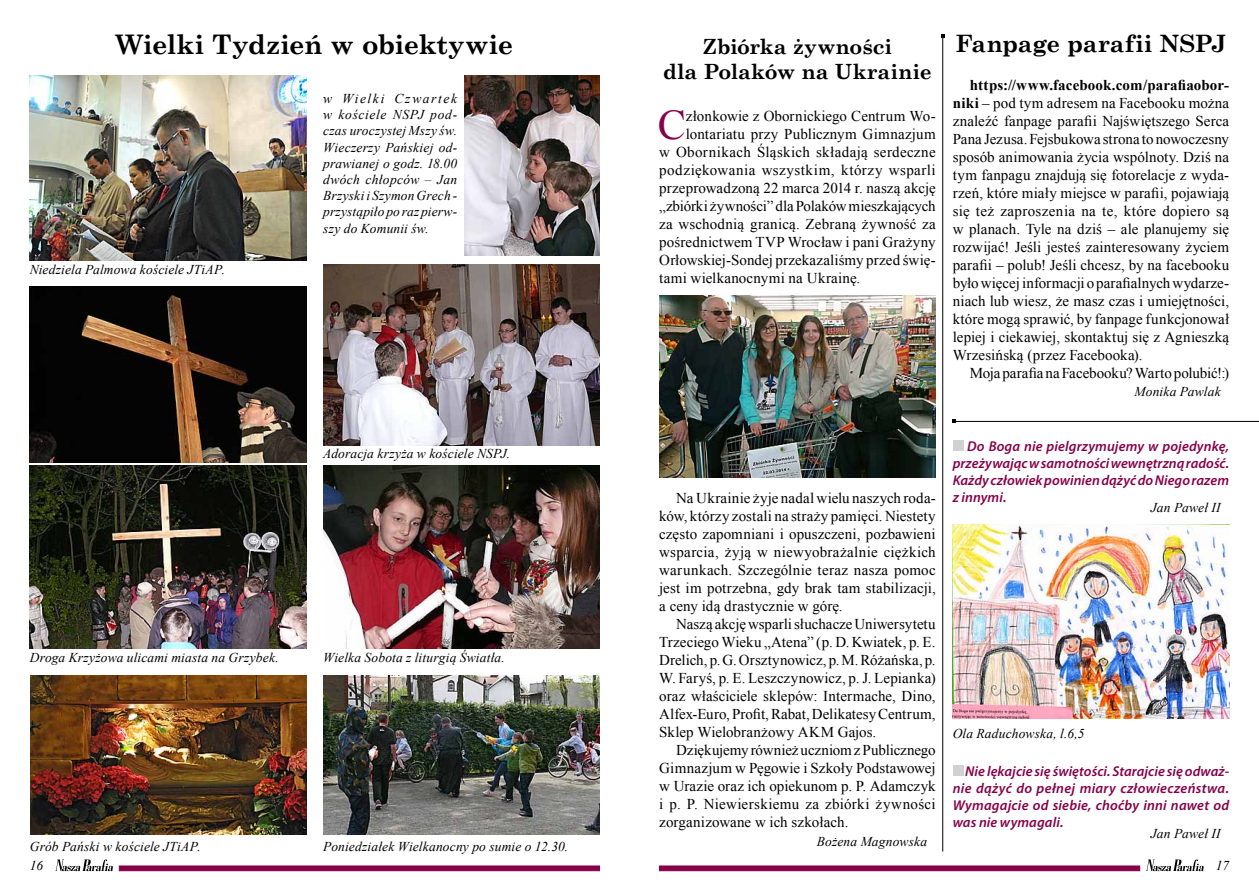
<style>
.page{position:relative;width:1259px;height:893px;background:#fff}
.page>*{position:absolute;margin:0;border:0;box-sizing:border-box;transform-origin:0 0}
.t1{font:42.15px "Times New Roman";color:#860049}
.t2{font:700 27px "Century Schoolbook";letter-spacing:-.02em;color:#000}
.t3{font:700 24px "Century Schoolbook";letter-spacing:-.015em;color:#000}
.t4{font:700 21px/25.2px "Century Schoolbook";color:#000;text-align:center}
.t5{font:15px/18px "Times New Roman";letter-spacing:.01em;color:#000;text-align:justify}
.t6{font:15px "Times New Roman";letter-spacing:-.01em;color:#000}
.t7{font:15px "Times New Roman";letter-spacing:.03em;color:#000}
.t8{font:italic 600 14.25px/17.1px "Myriad Pro";letter-spacing:.005em;color:#860049;text-align:justify}
.t9{font:italic 13.5px/16.2px "Times New Roman";letter-spacing:.01em;color:#000;text-align:justify}
.s1{font-weight:700}
</style>
<div class="page">
<svg style="left:1146px;top:859px;width:57px;height:12px"></svg>
<svg style="left:659px;top:866px;width:481px;height:5px;background:#87034b"></svg>
<svg style="left:55px;top:859px;width:58px;height:12px"></svg>
<svg style="left:119px;top:866px;width:481px;height:5px;background:#87034b"></svg>
<img style="left:30px;top:466px;width:276px;height:182px">
<img style="left:323px;top:265px;width:277px;height:180px">
<img style="left:659px;top:296px;width:276px;height:181px">
<img style="left:30px;top:675px;width:276px;height:159px">
<img style="left:30px;top:75px;width:276px;height:186px">
<img style="left:465px;top:75px;width:135px;height:180px">
<img style="left:323px;top:466px;width:277px;height:182px">
<img style="left:323px;top:675px;width:277px;height:159px">
<img style="left:30px;top:287px;width:276px;height:175px">
<img style="left:952px;top:524px;width:277px;height:195px">
<div style="left:952px;top:440px;width:11px;height:11px;background:#d1d1d1"></div>
<hr style="left:942px;top:36px;width:1px;height:815px;background:#000">
<hr style="left:954px;top:421px;width:305px;height:1px;background:#000">
<div style="left:952px;top:766px;width:11px;height:10px;background:#d1d1d1"></div>
<h2 class="t2" style="left:116px;top:28px;width:398px">Wielki Tydzień w obiektywie</h2>
<p class="t9" style="left:30px;top:261px;width:197px">Niedziela Palmowa kościele JTiAP.</p>
<p class="t9" style="left:323px;top:90px;width:135px">w Wielki Czwartek w kościele NSPJ pod&shy;czas uroczystej Mszy św.<br>Wieczerzy Pańskiej od&shy;prawianej o godz. 18.00 dwóch chłopców – Jan Brzyski i Szymon Grech - przystąpiło po raz pierw&shy;szy do Komunii św.</p>
<p class="t9" style="left:323px;top:445px;width:188px">Adoracja krzyża w kościele NSPJ.</p>
<p class="t9" style="left:30px;top:649px;width:251px">Droga Krzyżowa ulicami miasta na Grzybek.</p>
<p class="t9" style="left:323px;top:649px;width:183px">Wielka Sobota z liturgią Światła.</p>
<p class="t9" style="left:30px;top:838px;width:172px">Grób Pański w kościele JTiAP.</p>
<p class="t9" style="left:323px;top:838px;width:246px">Poniedziałek Wielkanocny po sumie o 12.30.</p>
<h3 class="t4" style="left:663px;top:34px;width:270px">Zbiórka żywności<br>dla Polaków na Ukrainie</h3>
<h1 class="t1" style="left:658px;top:97px;width:30px">C</h1>
<p class="t5" style="left:686px;top:107px;width:251px">złonkowie z Obornickiego Centrum Wo-</p>
<p class="t5" style="left:686px;top:125px;width:251px">lontariatu przy Publicznym Gimnazjum</p>
<p class="t5" style="left:659px;top:143px;width:278px">w Obornikach Śląskich składają serdeczne</p>
<p class="t7" style="left:659px;top:160px;width:278px">podziękowania wszystkim, którzy wsparli</p>
<p class="t5" style="left:659px;top:179px;width:278px">przeprowadzoną 22 marca 2014 r. naszą akcję</p>
<p class="t6" style="left:659px;top:196px;width:278px">„zbiórki żywności” dla Polaków mieszkających</p>
<p class="t5" style="left:659px;top:215px;width:278px">za wschodnią granicą. Zebraną żywność za</p>
<p class="t5" style="left:659px;top:233px;width:278px">pośrednictwem TVP Wrocław i pani Grażyny</p>
<p class="t5" style="left:659px;top:251px;width:278px">Orłowskiej-Sondej przekazaliśmy przed świę-</p>
<p class="t5" style="left:659px;top:269px;width:202px">tami wielkanocnymi na Ukrainę.</p>
<h3 class="t3" style="left:955px;top:28px;width:272px">Fanpage parafii NSPJ</h3>
<p class="t5" style="left:952px;top:76px;width:278px;text-indent:17px"><span class="s1">https://www.facebook.com/parafiaobor&shy;niki</span> – pod tym adresem na Facebooku można znaleźć fanpage parafii Najświętszego Serca Pana Jezusa. Fejsbukowa strona to nowoczesny sposób animowania życia wspólnoty. Dziś na tym fanpagu znajdują się fotorelacje z wyda&shy;rzeń, które miały miejsce w parafii, pojawiają się też zaproszenia na te, które dopiero są w planach. Tyle na dziś – ale planujemy się rozwijać! Jeśli jesteś zainteresowany życiem parafii – polub! Jeśli chcesz, by na facebooku było więcej informacji o parafialnych wydarze&shy;niach lub wiesz, że masz czas i umiejętności, które mogą sprawić, by fanpage funkcjonował lepiej i ciekawiej, skontaktuj się z Agnieszką Wrzesińską (przez Facebooka).</p>
<p class="t5" style="left:969px;top:364px;width:261px">Moja parafia na Facebooku? Warto polubić!:)</p>
<p class="t9" style="left:1134px;top:383px;width:88px">Monika Pawlak</p>
<p class="t5" style="left:659px;top:489px;width:278px;text-indent:17px">Na Ukrainie żyje nadal wielu naszych roda&shy;ków, którzy zostali na straży pamięci. Niestety często zapomniani i opuszczeni, pozbawieni wsparcia, żyją w niewyobrażalnie ciężkich warunkach. Szczególnie teraz nasza pomoc jest im potrzebna, gdy brak tam stabilizacji, a ceny idą drastycznie w górę.</p>
<p class="t5" style="left:659px;top:615px;width:278px;text-indent:17px">Naszą akcję wsparli słuchacze Uniwersytetu Trzeciego Wieku „Atena” (p. D. Kwiatek, p. E.<br>Drelich, p. G. Orsztynowicz, p. M. Różańska, p.<br>W. Faryś, p. E. Leszczynowicz, p. J. Lepianka) oraz właściciele sklepów: Intermache, Dino, Alfex-Euro, Profit, Rabat, Delikatesy Centrum, Sklep Wielobranżowy AKM Gajos.</p>
<p class="t5" style="left:659px;top:741px;width:278px;text-indent:17px">Dziękujemy również uczniom z Publicznego Gimnazjum w Pęgowie i Szkoły Podstawowej w Urazie oraz ich opiekunom p. P. Adamczyk i p. P. Niewierskiemu za zbiórki żywności zorganizowane w ich szkołach.</p>
<p class="t9" style="left:816px;top:833px;width:112px">Bożena Magnowska</p>
<p class="t8" style="left:952px;top:437px;width:278px;text-indent:15px">Do Boga nie pielgrzymujemy w pojedynkę, przeżywając w samotności wewnętrzną radość.<br>Każdy człowiek powinien dążyć do Niego razem z innymi.</p>
<p class="t9" style="left:1151px;top:499px;width:71px">Jan Paweł II</p>
<p class="t9" style="left:952px;top:725px;width:133px">Ola Raduchowska, l.6,5</p>
<p class="t8" style="left:952px;top:762px;width:278px;text-indent:12px">Nie lękajcie się świętości. Starajcie się odważ&shy;nie dążyć do pełnej miary człowieczeństwa.<br>Wymagajcie od siebie, choćby inni nawet od was nie wymagali.</p>
<p class="t9" style="left:1151px;top:825px;width:71px">Jan Paweł II</p>
<p class="t9" style="left:30px;top:857px;width:15px">16</p>
<p class="t9" style="left:1215px;top:857px;width:15px">17</p>
</div>
